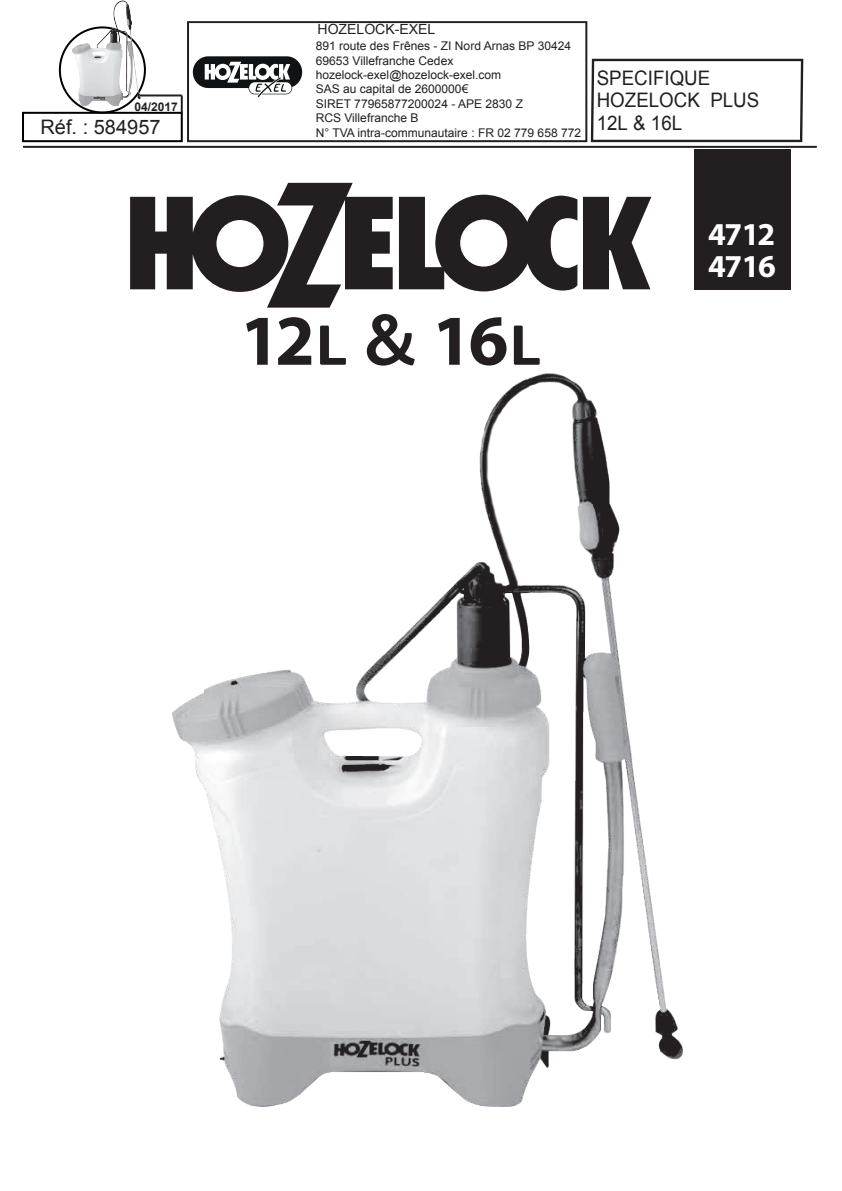
<style>
.page{position:relative;width:842px;height:1191px;background:#fff}
.page>*{position:absolute;margin:0;border:0;box-sizing:border-box;transform-origin:0 0}
.t1{font:700 72px "Myriad Pro";color:#231f20}
.t2{font:700 32px "Myriad Pro";letter-spacing:-.035em;color:#fff}
.t3{font:20px/22.4px "Arial";color:#231f20;scale:.94 1}
.t4{font:20px "Arial";color:#231f20}
.t5{font:14px "Arial";color:#231f20}
.t6{font:12px/14.4px "Arial";color:#231f20}
.t7{font:700 12px "Arial";color:#231f20}
</style>
<div class="page">
<div style="left:187px;top:21px;width:400px;height:121px;border:2px solid #231f20"></div>
<img style="left:192px;top:56px;width:111px;height:42px">
<div style="left:22px;top:112px;width:161px;height:30px;border:2px solid #000"></div>
<svg style="left:181px;top:95px;width:2px;height:17px"></svg>
<hr style="left:137px;top:94px;width:45px;height:2px;background:#231f20">
<svg style="left:590px;top:58px;width:214px;height:85px"></svg>
<hr style="left:23px;top:146px;width:794px;height:2px;background:#231f20">
<div style="left:694px;top:149px;width:96px;height:140px;background:#231f20"></div>
<svg style="left:320px;top:314px;width:92px;height:43px"></svg>
<svg style="left:514px;top:325px;width:9px;height:32px"></svg>
<svg style="left:130px;top:183px;width:263px;height:125px"></svg>
<svg style="left:583px;top:197px;width:68px;height:92px"></svg>
<svg style="left:399px;top:195px;width:178px;height:96px"></svg>
<img style="left:172px;top:357px;width:511px;height:750px">
<img style="left:67px;top:0;width:75px;height:112px">
<p class="t5" style="left:317px;top:20px;width:119px">HOZELOCK-EXEL</p>
<p class="t6" style="left:316px;top:39px;width:257px">891 route des Frênes - ZI Nord Arnas BP 30424<br>69653 Villefranche Cedex hozelock-exel@hozelock-exel.com<br>SAS au capital de 2600000€<br>SIRET 77965877200024 - APE 2830 Z<br>RCS Villefranche B</p>
<p class="t7" style="left:134px;top:99px;width:45px">04/2017</p>
<h3 class="t4" style="left:41px;top:114px;width:122px">Réf. : 584957</h3>
<p class="t6" style="left:316px;top:125px;width:267px">N° TVA intra-communautaire : FR 02 779 658 772</p>
<h3 class="t3" style="left:597px;top:67px;width:174px">SPECIFIQUE<br>HOZELOCK PLUS<br>12L &amp; 16L</h3>
<h1 class="t1" style="left:240px;top:293px;width:76px">12</h1>
<h1 class="t1" style="left:432px;top:293px;width:78px">16</h1>
<h2 class="t2" style="left:708px;top:214px;width:69px">4712</h2>
<h2 class="t2" style="left:708px;top:245px;width:69px">4716</h2>
</div>
